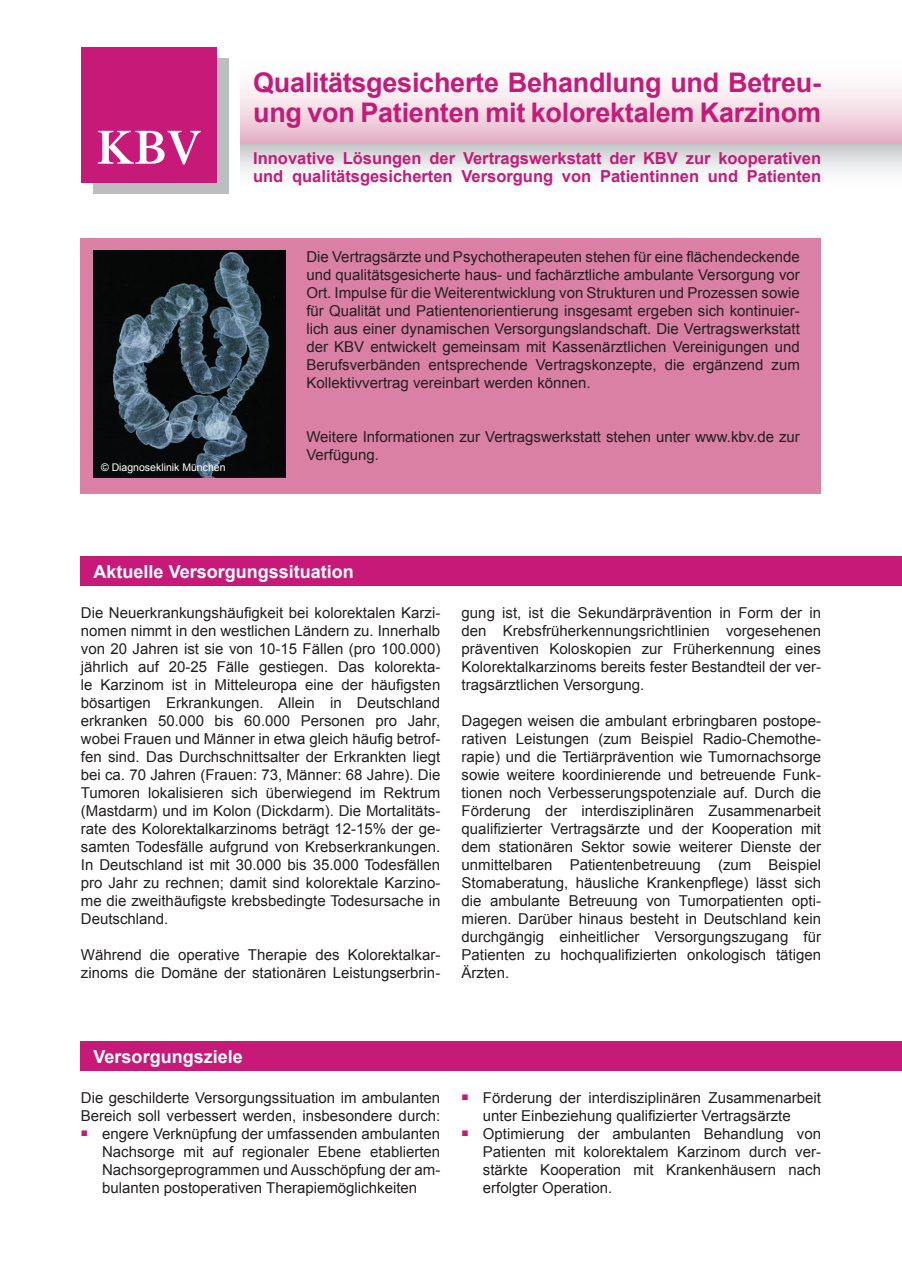
<style>
.page{position:relative;width:902px;height:1272px;background:#fff}
.page>*{position:absolute;margin:0;border:0;box-sizing:border-box;transform-origin:0 0}
.Überschrift{font:700 27px/30px "Arial";letter-spacing:-.01em;color:#c71a78}
.Zwischenüberschrift{font:700 18px "Arial";color:#fff}
.t1{font:700 16.5px/18px "Arial";color:#c71a78}
.Text{font:15px/18px "Arial";color:#231f20;text-align:justify}
.Aufzählung{font:15px/18px "Arial";color:#231f20}
.Foto{font:10.5px "Arial";color:#fff}
</style>
<div class="page">
<div style="left:93px;top:58px;width:136px;height:136px;background:#bcbdc0"></div>
<div style="left:82px;top:47px;width:135px;height:136px;background:#c71a78"></div>
<svg style="left:98px;top:131px;width:103px;height:33px"></svg>
<svg style="left:240px;top:85px;width:661px;height:58px"></svg>
<div style="left:240px;top:143px;width:661px;height:52px;background:linear-gradient(to bottom,#cccdcf,#fff)"></div>
<div style="left:81px;top:238px;width:740px;height:255px;background:#d980a4"></div>
<img style="left:94px;top:251px;width:191px;height:227px">
<div style="left:81px;top:556px;width:820px;height:30px;background:#c71a78"></div>
<div style="left:81px;top:1041px;width:820px;height:29px;background:#c71a78"></div>
<p class="Foto" style="left:101px;top:461px;width:126px">© Diagnoseklinik München</p>
<p class="Überschrift" style="left:253px;top:68px;width:569px">Qualitätsgesicherte Behandlung und Betreu&shy;ung von Patienten mit kolorektalem Karzinom</p>
<p class="t1" style="left:253px;top:150px;width:569px">Innovative Lösungen der Vertragswerkstatt der KBV zur kooperativen und qualitätsgesicherten Versorgung von Patientinnen und Patienten</p>
<p class="Text" style="left:306px;top:248px;width:495px">Die Vertragsärzte und Psychotherapeuten stehen für eine flächendeckende und qualitätsgesicherte haus- und fachärztliche ambulante Versorgung vor Ort. Impulse für die Weiterentwicklung von Strukturen und Prozessen sowie für Qualität und Patientenorientierung insgesamt ergeben sich kontinuier&shy;lich aus einer dynamischen Versorgungslandschaft. Die Vertragswerkstatt der KBV entwickelt gemeinsam mit Kassenärztlichen Vereinigungen und Berufsverbänden entsprechende Vertragskonzepte, die ergänzend zum Kollektivvertrag vereinbart werden können.</p>
<p class="Text" style="left:306px;top:428px;width:495px">Weitere Informationen zur Vertragswerkstatt stehen unter www.kbv.de zur<br>Verfügung.</p>
<p class="Zwischenüberschrift" style="left:94px;top:559px;width:262px">Aktuelle Versorgungssituation</p>
<p class="Text" style="left:81px;top:604px;width:361px">Die Neuerkrankungshäufigkeit bei kolorektalen Karzi&shy;nomen nimmt in den westlichen Ländern zu. Innerhalb von 20 Jahren ist sie von 10-15 Fällen (pro 100.000) jährlich auf 20-25 Fälle gestiegen. Das kolorekta&shy;le Karzinom ist in Mitteleuropa eine der häufigsten bösartigen Erkrankungen. Allein in Deutschland erkranken 50.000 bis 60.000 Personen pro Jahr, wobei Frauen und Männer in etwa gleich häufig betrof&shy;fen sind. Das Durchschnittsalter der Erkrankten liegt bei ca. 70 Jahren (Frauen: 73, Männer: 68 Jahre). Die Tumoren lokalisieren sich überwiegend im Rektrum (Mastdarm) und im Kolon (Dickdarm). Die Mortalitäts&shy;rate des Kolorektalkarzinoms beträgt 12-15% der ge&shy;samten Todesfälle aufgrund von Krebserkrankungen.<br>In Deutschland ist mit 30.000 bis 35.000 Todesfällen pro Jahr zu rechnen; damit sind kolorektale Karzino&shy;me die zweithäufigste krebsbedingte Todesursache in Deutschland.</p>
<p class="Text" style="left:81px;top:946px;width:361px">Während die operative Therapie des Kolorektalkar&shy;zinoms die Domäne der stationären Leistungserbrin-</p>
<p class="Text" style="left:461px;top:604px;width:361px">gung ist, ist die Sekundärprävention in Form der in den Krebsfrüherkennungsrichtlinien vorgesehenen präventiven Koloskopien zur Früherkennung eines Kolorektalkarzinoms bereits fester Bestandteil der ver&shy;tragsärztlichen Versorgung.</p>
<p class="Text" style="left:461px;top:712px;width:361px">Dagegen weisen die ambulant erbringbaren postope&shy;rativen Leistungen (zum Beispiel Radio-Chemothe&shy;rapie) und die Tertiärprävention wie Tumornachsorge sowie weitere koordinierende und betreuende Funk&shy;tionen noch Verbesserungspotenziale auf. Durch die Förderung der interdisziplinären Zusammenarbeit qualifizierter Vertragsärzte und der Kooperation mit dem stationären Sektor sowie weiterer Dienste der unmittelbaren Patientenbetreuung (zum Beispiel Stomaberatung, häusliche Krankenpflege) lässt sich die ambulante Betreuung von Tumorpatienten opti&shy;mieren. Darüber hinaus besteht in Deutschland kein durchgängig einheitlicher Versorgungszugang für Patienten zu hochqualifizierten onkologisch tätigen Ärzten.</p>
<p class="Zwischenüberschrift" style="left:94px;top:1044px;width:151px">Versorgungsziele</p>
<p class="Aufzählung" style="left:81px;top:1089px;width:361px">Die geschilderte Versorgungssituation im ambulanten<br>Bereich soll verbessert werden, insbesondere durch:</p>
<p class="Aufzählung" style="left:81px;top:1125px;width:360px"><sup>■</sup> engere Verknüpfung der umfassenden ambulanten</p>
<p class="Aufzählung" style="left:102px;top:1143px;width:340px;text-align:justify">Nachsorge mit auf regionaler Ebene etablierten Nachsorgeprogrammen und Ausschöpfung der am&shy;bulanten postoperativen Therapiemöglichkeiten</p>
<p class="Aufzählung" style="left:483px;top:1089px;width:339px;text-indent:-21px"><sup>■</sup> Förderung der interdisziplinären Zusammenarbeit unter Einbeziehung qualifizierter Vertragsärzte</p>
<p class="Aufzählung" style="left:483px;top:1125px;width:340px;text-align:justify;text-indent:-21px"><sup>■</sup> Optimierung der ambulanten Behandlung von Patienten mit kolorektalem Karzinom durch ver&shy;stärkte Kooperation mit Krankenhäusern nach erfolgter Operation.</p>
</div>
